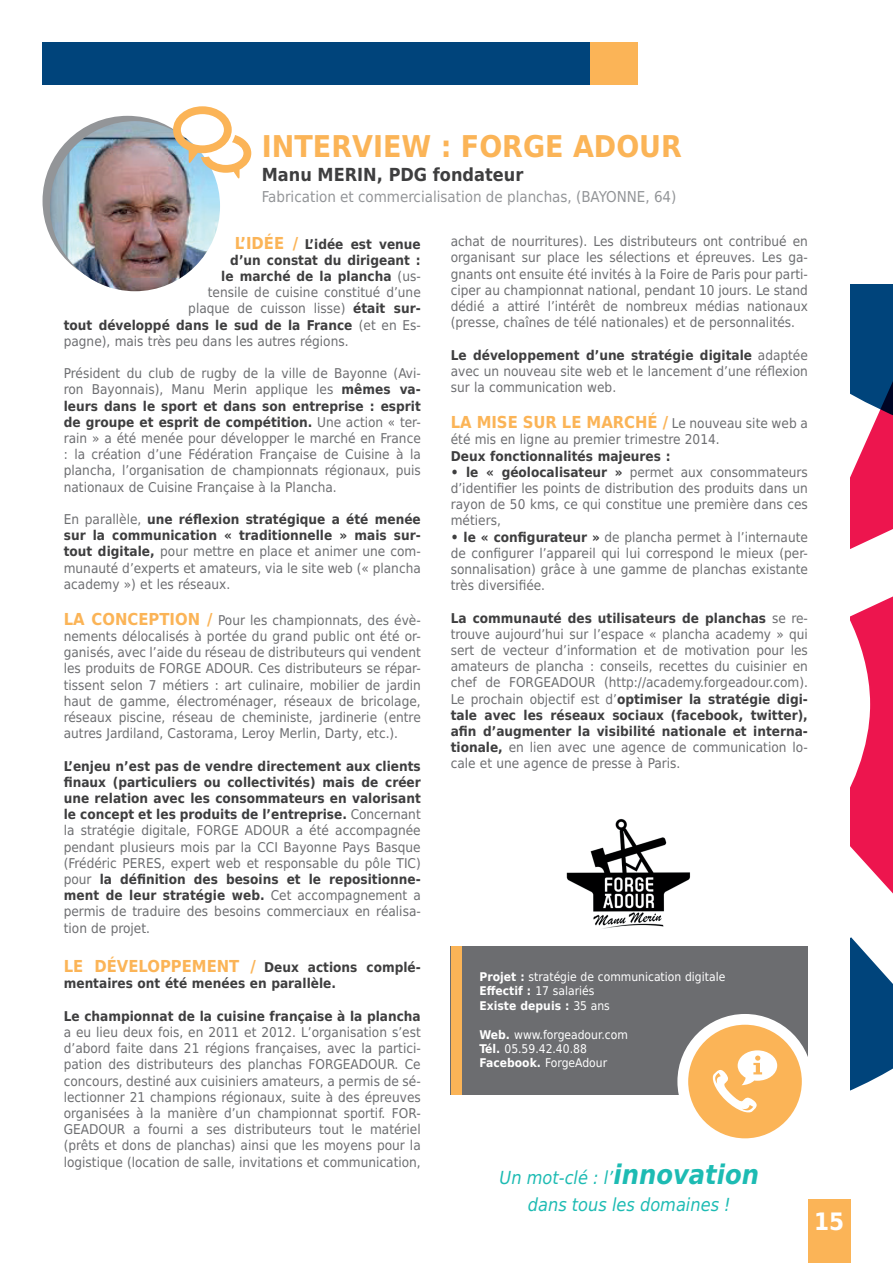
<style>
.page{position:relative;width:893px;height:1263px;background:#fff}
.page>*{position:absolute;margin:0;border:0;box-sizing:border-box;transform-origin:0 0}
.t1{font:700 30px "DejaVu Sans Condensed";color:#fbb457}
.t2{font:700 24px "DejaVu Sans Condensed";color:#fff}
.t3{font:italic 18px/27px "DejaVu Sans Condensed";color:#1dbbb3;text-align:center}
.t4{font:700 18px "DejaVu Sans Condensed";color:#3e3e3f}
.t5{font:700 16.5px "DejaVu Sans Condensed";color:#fbb457}
.t6{font:15px "DejaVu Sans Condensed";color:#939598}
.t7{font:13.5px/16.2px "DejaVu Sans Condensed";color:#6c6d70;text-align:justify}
.t8{font:700 13.5px/16.2px "DejaVu Sans Condensed";color:#3e3e3f;text-align:justify}
.t9{font:12px/14.4px "DejaVu Sans Condensed";color:#fff}
.s1{font-size:16.5px;color:#fbb457}
.s2{font-weight:400;color:#6c6d70}
.s3{font-weight:700;color:#3e3e3f}
.s4{font-weight:700;font-size:16.5px;color:#fbb457}
.s5{font-weight:400;font-size:13.5px;color:#6c6d70}
.s6{font-weight:700}
.s7{font-weight:700;font-size:27px}
</style>
<div class="page">
<svg style="left:850px;top:285px;width:43px;height:806px"></svg>
<div style="left:43px;top:116px;width:170px;height:170px;background:#939598;border-radius:50%"></div>
<img style="left:50px;top:121px;width:170px;height:170px;border-radius:85px">
<div style="left:451px;top:946px;width:357px;height:148px;background:#6c6d70"></div>
<div style="left:677px;top:1014px;width:136px;height:135px;border:30px solid #fff;border-radius:50%"></div>
<div style="left:688px;top:1025px;width:114px;height:113px;background:#fbb457;border-radius:50%"></div>
<div style="left:451px;top:946px;width:10px;height:148px;background:#fbb457"></div>
<svg style="left:712px;top:1050px;width:65px;height:63px"></svg>
<div style="left:808px;top:1199px;width:42px;height:64px;background:#fbb457"></div>
<div style="left:43px;top:43px;width:547px;height:42px;background:#00447b"></div>
<div style="left:590px;top:43px;width:48px;height:42px;background:#fbb457"></div>
<svg style="left:173px;top:106px;width:78px;height:73px"></svg>
<img style="left:566px;top:819px;width:125px;height:110px">
<h1 class="t1" style="left:262px;top:122px;width:422px">INTERVIEW : FORGE ADOUR</h1>
<h3 class="t4" style="left:262px;top:160px;width:263px">Manu MERIN, PDG fondateur</h3>
<p class="t6" style="left:262px;top:185px;width:416px">Fabrication et commercialisation de planchas, (BAYONNE, 64)</p>
<p class="t8" style="left:235px;top:235px;width:187px"><span class="s1">L’IDÉE /</span> L’idée est venue</p>
<p class="t8" style="left:230px;top:251px;width:192px">d’un constat du dirigeant :</p>
<p class="t8" style="left:221px;top:268px;width:201px">le marché de la plancha <span class="s2">(us-</span></p>
<p class="t7" style="left:208px;top:284px;width:214px">tensile de cuisine constitué d’une</p>
<p class="t7" style="left:188px;top:300px;width:234px">plaque de cuisson lisse) <span class="s3">était sur-</span></p>
<p class="t8" style="left:64px;top:316px;width:359px">tout développé dans le sud de la France <span class="s2">(et en Es-</span></p>
<p class="t7" style="left:64px;top:333px;width:286px">pagne), mais très peu dans les autres régions.</p>
<p class="t7" style="left:64px;top:365px;width:359px">Président du club de rugby de la ville de Bayonne (Avi&shy;ron Bayonnais), Manu Merin applique les <span class="s3">mêmes va&shy;leurs dans le sport et dans son entreprise : esprit de groupe et esprit de compétition.</span> Une action « ter&shy;rain » a été menée pour développer le marché en France : la création d’une Fédération Française de Cuisine à la plancha, l’organisation de championnats régionaux, puis nationaux de Cuisine Française à la Plancha.</p>
<p class="t7" style="left:64px;top:511px;width:359px">En parallèle, <span class="s3">une réflexion stratégique a été menée sur la communication « traditionnelle » mais sur&shy;tout digitale,</span> pour mettre en place et animer une com&shy;munauté d’experts et amateurs, via le site web (« plancha academy ») et les réseaux.</p>
<p class="t7" style="left:64px;top:612px;width:359px"><span class="s4">LA CONCEPTION /</span> Pour les championnats, des évè&shy;nements délocalisés à portée du grand public ont été or&shy;ganisés, avec l’aide du réseau de distributeurs qui vendent les produits de FORGE ADOUR. Ces distributeurs se répar&shy;tissent selon 7 métiers : art culinaire, mobilier de jardin haut de gamme, électroménager, réseaux de bricolage, réseaux piscine, réseau de cheministe, jardinerie (entre autres Jardiland, Castorama, Leroy Merlin, Darty, etc.).</p>
<p class="t8" style="left:64px;top:757px;width:359px">L’enjeu n’est pas de vendre directement aux clients finaux (particuliers ou collectivités) mais de créer une relation avec les consommateurs en valorisant le concept et les produits de l’entreprise. <span class="s2">Concernant la stratégie digitale, FORGE ADOUR a été accompagnée pendant plusieurs mois par la CCI Bayonne Pays Basque (Frédéric PERES, expert web et responsable du pôle TIC) pour</span> la définition des besoins et le repositionne&shy;ment de leur stratégie web. <span class="s2">Cet accompagnement a permis de traduire des besoins commerciaux en réalisa&shy;tion de projet.</span></p>
<p class="t8" style="left:64px;top:959px;width:359px"><span class="s1">LE DÉVELOPPEMENT /</span> Deux actions complé&shy;mentaires ont été menées en parallèle.</p>
<p class="t8" style="left:64px;top:1007px;width:359px">Le championnat de la cuisine française à la plancha</p>
<p class="t7" style="left:64px;top:1024px;width:359px">a eu lieu deux fois, en 2011 et 2012. L’organisation s’est d’abord faite dans 21 régions françaises, avec la partici&shy;pation des distributeurs des planchas FORGEADOUR. Ce concours, destiné aux cuisiniers amateurs, a permis de sé&shy;lectionner 21 champions régionaux, suite à des épreuves organisées à la manière d’un championnat sportif. FOR-GEADOUR a fourni a ses distributeurs tout le matériel (prêts et dons de planchas) ainsi que les moyens pour la logistique (location de salle, invitations et communication,</p>
<p class="t7" style="left:451px;top:233px;width:359px">achat de nourritures). Les distributeurs ont contribué en organisant sur place les sélections et épreuves. Les ga&shy;gnants ont ensuite été invités à la Foire de Paris pour parti&shy;ciper au championnat national, pendant 10 jours. Le stand dédié a attiré l’intérêt de nombreux médias nationaux (presse, chaînes de télé nationales) et de personnalités.</p>
<p class="t7" style="left:451px;top:346px;width:359px"><span class="s3">Le développement d’une stratégie digitale</span> adaptée avec un nouveau site web et le lancement d’une réflexion sur la communication web.</p>
<p class="t5" style="left:451px;top:409px;width:359px">LA MISE SUR LE MARCHÉ / <span class="s5">Le nouveau site web a</span></p>
<p class="t7" style="left:451px;top:431px;width:270px">été mis en ligne au premier trimestre 2014.</p>
<p class="t8" style="left:451px;top:447px;width:221px">Deux fonctionnalités majeures :</p>
<p class="t7" style="left:451px;top:463px;width:359px"><span class="s3">• le « géolocalisateur »</span> permet aux consommateurs d’identifier les points de distribution des produits dans un rayon de 50 kms, ce qui constitue une première dans ces métiers,</p>
<p class="t7" style="left:451px;top:528px;width:359px"><span class="s3">• le « configurateur »</span> de plancha permet à l’internaute de configurer l’appareil qui lui correspond le mieux (per&shy;sonnalisation) grâce à une gamme de planchas existante très diversifiée.</p>
<p class="t7" style="left:451px;top:609px;width:359px"><span class="s3">La communauté des utilisateurs de planchas</span> se re&shy;trouve aujourd’hui sur l’espace « plancha academy » qui sert de vecteur d’information et de motivation pour les amateurs de plancha : conseils, recettes du cuisinier en chef de FORGEADOUR (http://academy.forgeadour.com).<br>Le prochain objectif est d’<span class="s3">optimiser la stratégie digi&shy;tale avec les réseaux sociaux (facebook, twitter), afin d’augmenter la visibilité nationale et interna&shy;tionale,</span> en lien avec une agence de communication lo&shy;cale et une agence de presse à Paris.</p>
<p class="t9" style="left:479px;top:969px;width:247px"><span class="s6">Projet :</span> stratégie de communication digitale<br><span class="s6">Effectif :</span> 17 salariés<br><span class="s6">Existe depuis :</span> 35 ans</p>
<p class="t9" style="left:479px;top:1027px;width:150px"><span class="s6">Web.</span> www.forgeadour.com<br><span class="s6">Tél.</span> 05.59.42.40.88<br><span class="s6">Facebook.</span> ForgeAdour</p>
<h3 class="t3" style="left:499px;top:1163px;width:261px">Un mot-clé : l’<span class="s7">innovation </span>dans tous les domaines !</h3>
<h2 class="t2" style="left:814px;top:1201px;width:32px">15</h2>
</div>
